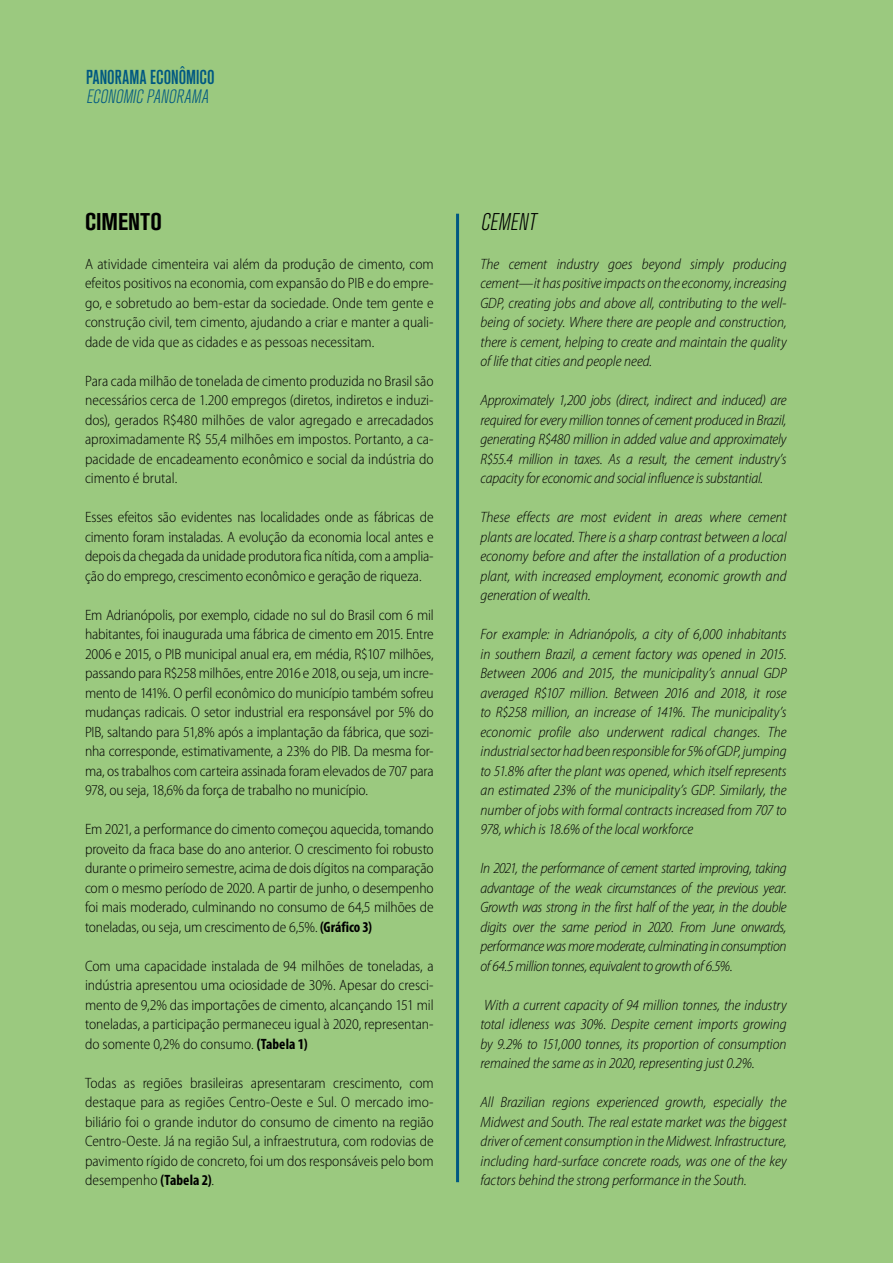
<style>
.page{position:relative;width:893px;height:1263px;background:#9bc97f}
.page>*{position:absolute;margin:0;border:0;box-sizing:border-box;transform-origin:0 0}
.t1{font:24px "Akzidenz Grotesk BQ Bd Cnd Alt";letter-spacing:.005em;color:#000}
.t2{font:italic 300 condensed 24px "Akzidenz Grotesk BQ";color:#000}
.t3{font:500 condensed 20.1px "Akzidenz Grotesk BQ";color:#005882}
.t4{font:italic 300 condensed 19.2px "Akzidenz Grotesk BQ";color:#005882}
.t5{font:300 semi-condensed 15px/19.5px "Myriad Pro";letter-spacing:-.005em;color:#000;text-align:justify}
.t6{font:italic 300 semi-condensed 15px/19.5px "Myriad Pro";letter-spacing:-.005em;color:#000;text-align:justify}
.s1{font-weight:700;font-stretch:condensed}
</style>
<div class="page">
<hr style="left:456px;top:214px;width:3px;height:968px;background:#005882">
<h2 class="t3" style="left:86px;top:65px;width:130px">PANORAMA ECONÔMICO</h2>
<p class="t4" style="left:86px;top:86px;width:128px">ECONOMIC PANORAMA</p>
<h1 class="t1" style="left:85px;top:207px;width:78px">CIMENTO</h1>
<p class="t5" style="left:85px;top:254px;width:350px">A atividade cimenteira vai além da produção de cimento, com efeitos positivos na economia, com expansão do PIB e do empre&shy;go, e sobretudo ao bem-estar da sociedade. Onde tem gente e construção civil, tem cimento, ajudando a criar e manter a quali&shy;dade de vida que as cidades e as pessoas necessitam.</p>
<p class="t5" style="left:85px;top:371px;width:350px">Para cada milhão de tonelada de cimento produzida no Brasil são necessários cerca de 1.200 empregos (diretos, indiretos e induzi&shy;dos), gerados R$480 milhões de valor agregado e arrecadados aproximadamente R$ 55,4 milhões em impostos. Portanto, a ca&shy;pacidade de encadeamento econômico e social da indústria do cimento é brutal.</p>
<p class="t5" style="left:85px;top:507px;width:350px">Esses efeitos são evidentes nas localidades onde as fábricas de cimento foram instaladas. A evolução da economia local antes e depois da chegada da unidade produtora fica nítida, com a amplia&shy;ção do emprego, crescimento econômico e geração de riqueza.</p>
<p class="t5" style="left:85px;top:605px;width:350px">Em Adrianópolis, por exemplo, cidade no sul do Brasil com 6 mil habitantes, foi inaugurada uma fábrica de cimento em 2015. Entre 2006 e 2015, o PIB municipal anual era, em média, R$107 milhões, passando para R$258 milhões, entre 2016 e 2018, ou seja, um incre&shy;mento de 141%. O perfil econômico do município também sofreu mudanças radicais. O setor industrial era responsável por 5% do PIB, saltando para 51,8% após a implantação da fábrica, que sozi&shy;nha corresponde, estimativamente, a 23% do PIB. Da mesma for&shy;ma, os trabalhos com carteira assinada foram elevados de 707 para 978, ou seja, 18,6% da força de trabalho no município.</p>
<p class="t5" style="left:85px;top:819px;width:350px">Em 2021, a performance do cimento começou aquecida, tomando proveito da fraca base do ano anterior. O crescimento foi robusto durante o primeiro semestre, acima de dois dígitos na comparação com o mesmo período de 2020. A partir de junho, o desempenho foi mais moderado, culminando no consumo de 64,5 milhões de toneladas, ou seja, um crescimento de 6,5%. <span class="s1">(Gráfico 3)</span></p>
<p class="t5" style="left:85px;top:956px;width:350px">Com uma capacidade instalada de 94 milhões de toneladas, a indústria apresentou uma ociosidade de 30%. Apesar do cresci&shy;mento de 9,2% das importações de cimento, alcançando 151 mil toneladas, a participação permaneceu igual à 2020, representan&shy;do somente 0,2% do consumo. <span class="s1">(Tabela 1)</span></p>
<p class="t5" style="left:85px;top:1073px;width:350px">Todas as regiões brasileiras apresentaram crescimento, com destaque para as regiões Centro-Oeste e Sul. O mercado imo&shy;biliário foi o grande indutor do consumo de cimento na região Centro-Oeste. Já na região Sul, a infraestrutura, com rodovias de pavimento rígido de concreto, foi um dos responsáveis pelo bom desempenho <span class="s1">(Tabela 2)</span>.</p>
<h1 class="t2" style="left:480px;top:208px;width:61px">CEMENT</h1>
<p class="t6" style="left:480px;top:254px;width:308px">The cement industry goes beyond simply producing cement—it has positive impacts on the economy, increasing GDP, creating jobs and above all, contributing to the well&shy;being of society. Where there are people and construction, there is cement, helping to create and maintain the quality of life that cities and people need.</p>
<p class="t6" style="left:480px;top:390px;width:308px">Approximately 1,200 jobs (direct, indirect and induced) are required for every million tonnes of cement produced in Brazil, generating R$480 million in added value and approximately R$55.4 million in taxes. As a result, the cement industry’s capacity for economic and social influence is substantial.</p>
<p class="t6" style="left:480px;top:507px;width:308px">These effects are most evident in areas where cement plants are located. There is a sharp contrast between a local economy before and after the installation of a production plant, with increased employment, economic growth and generation of wealth.</p>
<p class="t6" style="left:480px;top:624px;width:308px">For example: in Adrianópolis, a city of 6,000 inhabitants in southern Brazil, a cement factory was opened in 2015.<br>Between 2006 and 2015, the municipality’s annual GDP averaged R$107 million. Between 2016 and 2018, it rose to R$258 million, an increase of 141%. The municipality’s economic profile also underwent radical changes. The industrial sector had been responsible for 5% of GDP, jumping to 51.8% after the plant was opened, which itself represents an estimated 23% of the municipality’s GDP. Similarly, the number of jobs with formal contracts increased from 707 to 978, which is 18.6% of the local workforce</p>
<p class="t6" style="left:480px;top:858px;width:308px">In 2021, the performance of cement started improving, taking advantage of the weak circumstances of the previous year.<br>Growth was strong in the first half of the year, in the double digits over the same period in 2020. From June onwards, performance was more moderate, culminating in consumption of 64.5 million tonnes, equivalent to growth of 6.5%.</p>
<p class="t6" style="left:480px;top:995px;width:308px">With a current capacity of 94 million tonnes, the industry total idleness was 30%. Despite cement imports growing by 9.2% to 151,000 tonnes, its proportion of consumption remained the same as in 2020, representing just 0.2%.</p>
<p class="t6" style="left:480px;top:1092px;width:308px">All Brazilian regions experienced growth, especially the Midwest and South. The real estate market was the biggest driver of cement consumption in the Midwest. Infrastructure, including hard-surface concrete roads, was one of the key factors behind the strong performance in the South.</p>
</div>
